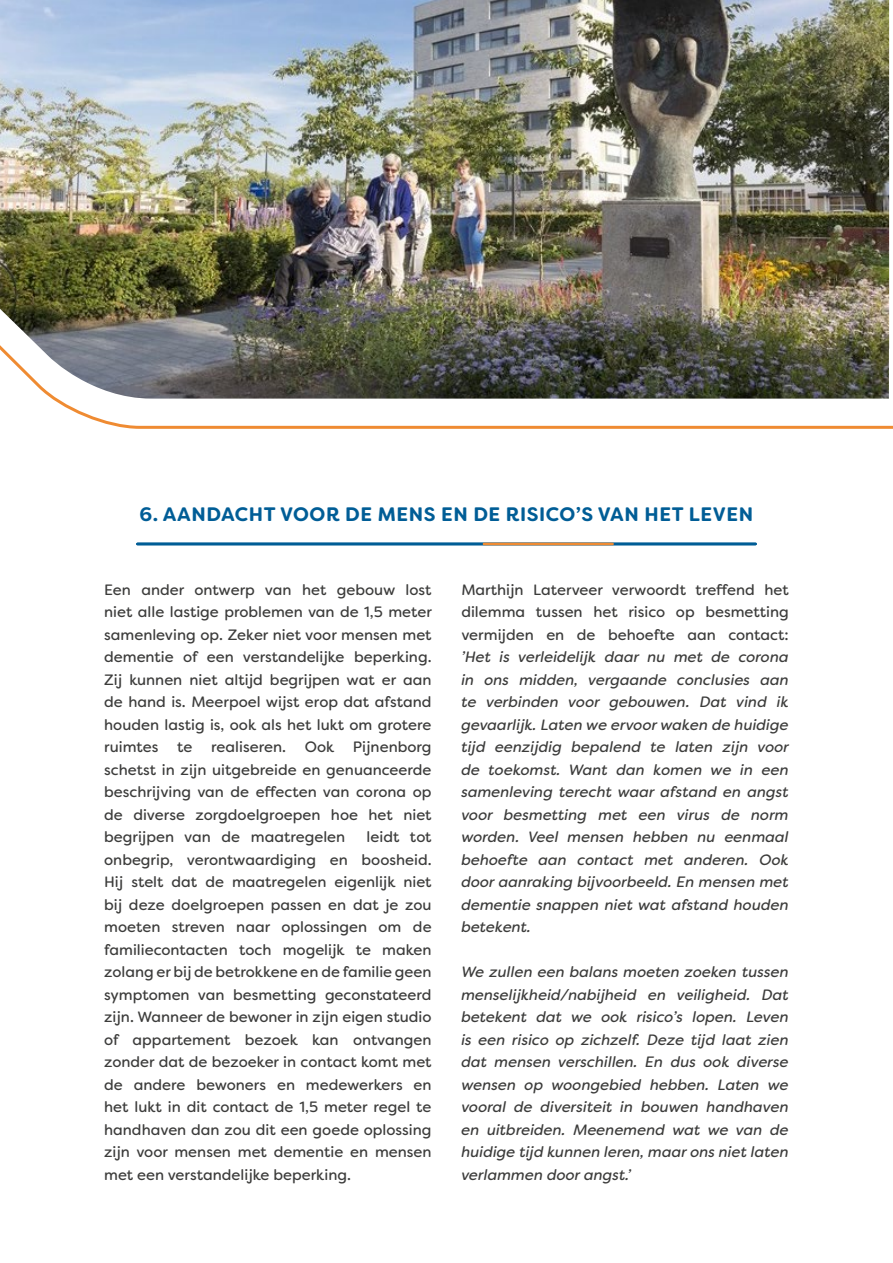
<style>
.page{position:relative;width:893px;height:1263px;background:#fff}
.page>*{position:absolute;margin:0;border:0;box-sizing:border-box;transform-origin:0 0}
.t1{font:700 19.5px "Filson Soft";letter-spacing:.03em;color:#005d96}
.t2{font:15px/22.5px "Filson Soft";color:#3c3c3b;text-align:justify}
.t3{font:italic 15px/22.5px "Filson Soft";color:#3c3c3b;text-align:justify}
</style>
<div class="page">
<hr style="left:137px;top:543px;width:619px;height:2px;background:#005d96">
<hr style="left:484px;top:543px;width:129px;height:2px;background:#ef8b32">
<img style="left:0;top:0;width:889px;height:322px">
<svg style="left:0;top:322px;width:893px;height:107px"></svg>
<h1 class="t1" style="left:140px;top:502px;width:615px">6. AANDACHT VOOR DE MENS EN DE RISICO’S VAN HET LEVEN</h1>
<p class="t2" style="left:104px;top:578px;width:329px">Een ander ontwerp van het gebouw lost niet alle lastige problemen van de 1,5 meter samenleving op. Zeker niet voor mensen met dementie of een verstandelijke beperking.<br>Zij kunnen niet altijd begrijpen wat er aan de hand is. Meerpoel wijst erop dat afstand houden lastig is, ook als het lukt om grotere ruimtes</p>
<p class="t2" style="left:104px;top:735px;width:329px;text-indent:73px">te realiseren. Ook Pijnenborg schetst in zijn uitgebreide en genuanceerde beschrijving van de effecten van corona op de diverse zorgdoelgroepen hoe het niet begrijpen van de maatregelen</p>
<p class="t2" style="left:104px;top:825px;width:329px;text-indent:262px">leidt tot onbegrip, verontwaardiging en boosheid.<br>Hij stelt dat de maatregelen eigenlijk niet bij deze doelgroepen passen en dat je zou moeten streven naar oplossingen om de familiecontacten toch mogelijk te maken zolang er bij de betrokkene en de familie geen symptomen van besmetting geconstateerd zijn. Wanneer de bewoner in zijn eigen studio of appartement bezoek kan ontvangen zonder dat de bezoeker in contact komt met de andere bewoners en medewerkers en het lukt in dit contact de 1,5 meter regel te handhaven dan zou dit een goede oplossing zijn voor mensen met dementie en mensen met een verstandelijke beperking.</p>
<p class="t2" style="left:461px;top:578px;width:329px">Marthijn Laterveer verwoordt treffend het dilemma tussen het risico op besmetting vermijden en de behoefte aan contact:</p>
<p class="t3" style="left:461px;top:645px;width:329px">’Het is verleidelijk daar nu met de corona in ons midden, vergaande conclusies aan te verbinden voor gebouwen. Dat vind ik gevaarlijk. Laten we ervoor waken de huidige tijd eenzijdig bepalend te laten zijn voor de toekomst. Want dan komen we in een samenleving terecht waar afstand en angst voor besmetting met een virus de norm worden. Veel mensen hebben nu eenmaal behoefte aan contact met anderen. Ook door aanraking bijvoorbeeld. En mensen met dementie snappen niet wat afstand houden betekent.</p>
<p class="t3" style="left:461px;top:960px;width:329px">We zullen een balans moeten zoeken tussen menselijkheid/nabijheid en veiligheid. Dat betekent dat we ook risico’s lopen. Leven is een risico op zichzelf. Deze tijd laat zien dat mensen verschillen. En dus ook diverse wensen op woongebied hebben. Laten we vooral de diversiteit in bouwen handhaven en uitbreiden. Meenemend wat we van de huidige tijd kunnen leren, maar ons niet laten verlammen door angst.’</p>
</div>
